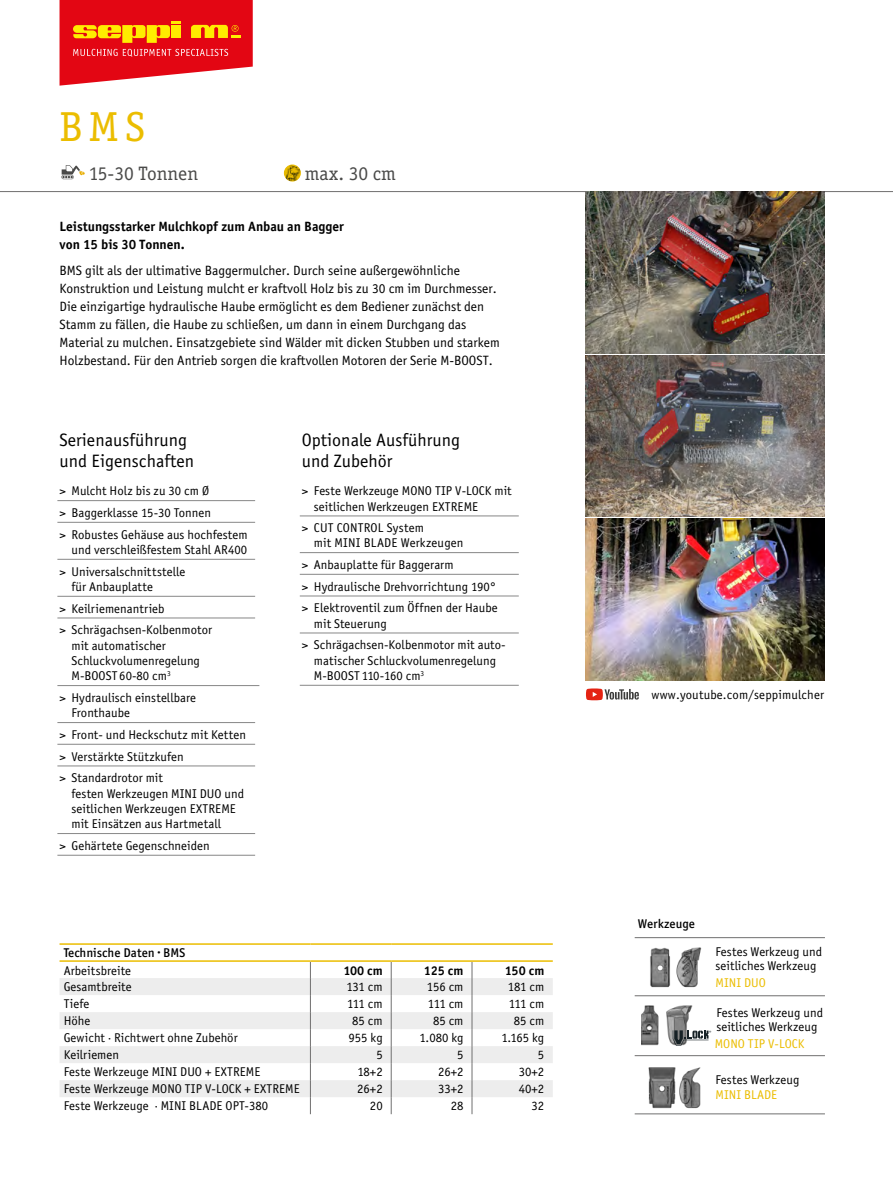
<style>
.page{position:relative;width:893px;height:1191px;background:#fff}
.page>*{position:absolute;margin:0;border:0;box-sizing:border-box;transform-origin:0 0}
.t1{font:42px "Officina Serif ITC";color:#ebbd00}
.t2{font:19.5px "Officina Serif ITC";color:#4a4a49}
.t3{font:18px/21.6px "Officina Sans Book ITC";color:#000}
.t4{font:13.5px/18px "Officina Sans Book ITC";color:#000}
.t5{font:13.5px/18px "Officina Sans Bold ITC";color:#000}
.t6{font:12.75px/21.6px "Officina Sans Book ITC";color:#000}
.t7{font:12.75px "Officina Sans Book ITC";color:#ebbd00}
.t8{font:12.75px "Officina Sans Medium ITC";color:#000}
.t9{font:12.75px "Officina Sans Bold ITC";color:#000}
</style>
<div class="page">
<svg style="left:60px;top:0;width:193px;height:86px;background:#e93f30"></svg>
<hr style="left:0;top:191px;width:893px;height:1px;background:#706f6f">
<img style="left:586px;top:519px;width:238px;height:161px">
<img style="left:586px;top:355px;width:238px;height:162px">
<svg style="left:586px;top:688px;width:53px;height:12px"></svg>
<img style="left:586px;top:192px;width:238px;height:161px">
<hr style="left:635px;top:1055px;width:190px;height:1px;background:#706f6f">
<hr style="left:635px;top:1113px;width:190px;height:1px;background:#706f6f">
<hr style="left:635px;top:937px;width:190px;height:1px;background:#706f6f">
<img style="left:648px;top:1067px;width:53px;height:42px">
<img style="left:650px;top:947px;width:20px;height:41px">
<img style="left:670px;top:947px;width:32px;height:41px">
<svg style="left:61px;top:175px;width:13px;height:4px"></svg>
<svg style="left:62px;top:165px;width:23px;height:13px"></svg>
<img style="left:284px;top:164px;width:17px;height:17px">
<hr style="left:635px;top:995px;width:190px;height:1px;background:#706f6f">
<img style="left:642px;top:1005px;width:51px;height:41px">
<svg style="left:673px;top:1030px;width:38px;height:15px"></svg>
<hr style="left:57px;top:500px;width:198px;height:1px;background:#878787">
<hr style="left:57px;top:522px;width:198px;height:1px;background:#878787">
<hr style="left:57px;top:559px;width:198px;height:1px;background:#878787">
<hr style="left:57px;top:596px;width:198px;height:1px;background:#878787">
<hr style="left:57px;top:617px;width:198px;height:1px;background:#878787">
<hr style="left:57px;top:685px;width:202px;height:1px;background:#878787">
<hr style="left:57px;top:722px;width:198px;height:1px;background:#878787">
<hr style="left:57px;top:744px;width:198px;height:1px;background:#878787">
<hr style="left:57px;top:765px;width:198px;height:1px;background:#878787">
<hr style="left:57px;top:833px;width:198px;height:1px;background:#878787">
<hr style="left:57px;top:855px;width:198px;height:1px;background:#878787">
<hr style="left:300px;top:515px;width:219px;height:1px;background:#878787">
<hr style="left:300px;top:552px;width:219px;height:1px;background:#878787">
<hr style="left:300px;top:574px;width:219px;height:1px;background:#878787">
<hr style="left:300px;top:596px;width:219px;height:1px;background:#878787">
<hr style="left:300px;top:632px;width:219px;height:1px;background:#878787">
<hr style="left:300px;top:685px;width:219px;height:1px;background:#878787">
<svg style="left:60px;top:978px;width:493px;height:119px;fill:#ededed"></svg>
<svg style="left:472px;top:961px;width:1px;height:153px"></svg>
<svg style="left:310px;top:961px;width:1px;height:153px"></svg>
<svg style="left:391px;top:961px;width:1px;height:153px"></svg>
<hr style="left:60px;top:943px;width:250px;height:1px;background:#ebbd00">
<hr style="left:310px;top:943px;width:81px;height:1px;background:#ebbd00">
<hr style="left:391px;top:943px;width:81px;height:1px;background:#ebbd00">
<hr style="left:472px;top:943px;width:81px;height:1px;background:#ebbd00">
<hr style="left:60px;top:960px;width:250px;height:1px;background:#ebbd00">
<hr style="left:310px;top:960px;width:81px;height:1px;background:#ebbd00">
<hr style="left:391px;top:960px;width:81px;height:1px;background:#ebbd00">
<hr style="left:472px;top:960px;width:81px;height:1px;background:#ebbd00">
<h1 class="t1" style="left:60px;top:100px;width:87px">BMS</h1>
<h2 class="t2" style="left:89px;top:161px;width:111px">15-30 Tonnen</h2>
<h2 class="t2" style="left:305px;top:161px;width:93px">max. 30 cm</h2>
<p class="t5" style="left:60px;top:217px;width:286px">Leistungsstarker Mulchkopf zum Anbau an Bagger von 15 bis 30 Tonnen.</p>
<p class="t4" style="left:60px;top:261px;width:442px">BMS gilt als der ultimative Baggermulcher. Durch seine außergewöhnliche Konstruktion und Leistung mulcht er kraftvoll Holz bis zu 30 cm im Durchmesser.<br>Die einzigartige hydraulische Haube ermöglicht es dem Bediener zunächst den Stamm zu fällen, die Haube zu schließen, um dann in einem Durchgang das Material zu mulchen. Einsatzgebiete sind Wälder mit dicken Stubben und starkem Holzbestand. Für den Antrieb sorgen die kraftvollen Motoren der Serie M-BOOST.</p>
<h3 class="t3" style="left:60px;top:428px;width:136px">Serienausführung und Eigenschaften</h3>
<p class="t6" style="left:60px;top:480px;width:190px">&gt; Mulcht Holz bis zu 30 cm Ø<br>&gt; Baggerklasse 15-30 Tonnen<br>&gt; Robustes Gehäuse aus hochfestem</p>
<p class="t6" style="left:60px;top:538px;width:189px;text-indent:12px">und verschleißfestem Stahl AR400 &gt; Universalschnittstelle</p>
<p class="t6" style="left:60px;top:575px;width:154px;text-indent:12px">für Anbauplatte<br>&gt; Keilriemenantrieb<br>&gt; Schrägachsen-Kolbenmotor</p>
<p class="t6" style="left:72px;top:637px;width:130px;line-height:15.3px">mit automatischer<br>Schluckvolumenregelung<br>M-BOOST 60-80 cm<sup>3</sup></p>
<p class="t6" style="left:72px;top:689px;width:126px;line-height:15.3px;text-indent:-12px">&gt; Hydraulisch einstellbare<br>Fronthaube</p>
<p class="t6" style="left:60px;top:723px;width:188px">&gt; Front- und Heckschutz mit Ketten &gt; Verstärkte Stützkufen<br>&gt; Standardrotor mit</p>
<p class="t6" style="left:72px;top:785px;width:174px;line-height:15.3px">festen Werkzeugen MINI DUO und seitlichen Werkzeugen EXTREME mit Einsätzen aus Hartmetall</p>
<p class="t6" style="left:60px;top:834px;width:152px">&gt; Gehärtete Gegenschneiden</p>
<h3 class="t3" style="left:302px;top:428px;width:160px">Optionale Ausführung und Zubehör</h3>
<p class="t6" style="left:314px;top:483px;width:199px;line-height:15.3px;text-indent:-12px">&gt; Feste Werkzeuge MONO TIP V-LOCK mit seitlichen Werkzeugen EXTREME</p>
<p class="t6" style="left:314px;top:519px;width:151px;line-height:15.3px;text-indent:-12px">&gt; CUT CONTROL System<br>mit MINI BLADE Werkzeugen</p>
<p class="t6" style="left:302px;top:553px;width:197px">&gt; Anbauplatte für Baggerarm<br>&gt; Hydraulische Drehvorrichtung 190° &gt; Elektroventil zum Öffnen der Haube</p>
<p class="t6" style="left:302px;top:612px;width:205px;text-indent:12px">mit Steuerung<br>&gt; Schrägachsen-Kolbenmotor mit auto-</p>
<p class="t6" style="left:314px;top:652px;width:184px;line-height:15.3px">matischer Schluckvolumenregelung<br>M-BOOST 110-160 cm<sup>3</sup></p>
<p class="t8" style="left:64px;top:944px;width:123px">Technische Daten · BMS</p>
<p class="t6" style="left:64px;top:959px;width:69px">Arbeitsbreite</p>
<p class="t9" style="left:343px;top:961px;width:41px">100 cm</p>
<p class="t9" style="left:424px;top:961px;width:41px">125 cm</p>
<p class="t9" style="left:505px;top:961px;width:41px">150 cm</p>
<p class="t6" style="left:64px;top:975px;width:70px">Gesamtbreite</p>
<p class="t6" style="left:346px;top:975px;width:38px">131 cm</p>
<p class="t6" style="left:427px;top:975px;width:38px">156 cm</p>
<p class="t6" style="left:508px;top:975px;width:38px">181 cm</p>
<p class="t6" style="left:64px;top:992px;width:27px">Tiefe</p>
<p class="t6" style="left:347px;top:992px;width:37px">111 cm</p>
<p class="t6" style="left:428px;top:992px;width:37px">111 cm</p>
<p class="t6" style="left:509px;top:992px;width:37px">111 cm</p>
<p class="t6" style="left:64px;top:1009px;width:28px">Höhe</p>
<p class="t6" style="left:352px;top:1009px;width:32px">85 cm</p>
<p class="t6" style="left:433px;top:1009px;width:32px">85 cm</p>
<p class="t6" style="left:514px;top:1009px;width:32px">85 cm</p>
<p class="t6" style="left:64px;top:1026px;width:175px">Gewicht · Richtwert ohne Zubehör</p>
<p class="t6" style="left:349px;top:1026px;width:36px">955 kg</p>
<p class="t6" style="left:419px;top:1026px;width:46px">1.080 kg</p>
<p class="t6" style="left:501px;top:1026px;width:44px">1.165 kg</p>
<p class="t6" style="left:64px;top:1043px;width:57px">Keilriemen</p>
<p class="t6" style="left:376px;top:1043px;width:8px">5</p>
<p class="t6" style="left:457px;top:1043px;width:8px">5</p>
<p class="t6" style="left:538px;top:1043px;width:8px">5</p>
<p class="t6" style="left:64px;top:1060px;width:198px">Feste Werkzeuge MINI DUO + EXTREME</p>
<p class="t6" style="left:357px;top:1060px;width:27px">18+2</p>
<p class="t6" style="left:438px;top:1060px;width:27px">26+2</p>
<p class="t6" style="left:519px;top:1060px;width:27px">30+2</p>
<p class="t6" style="left:64px;top:1077px;width:238px">Feste Werkzeuge MONO TIP V-LOCK + EXTREME</p>
<p class="t6" style="left:357px;top:1077px;width:27px">26+2</p>
<p class="t6" style="left:438px;top:1077px;width:27px">33+2</p>
<p class="t6" style="left:519px;top:1077px;width:27px">40+2</p>
<p class="t6" style="left:64px;top:1094px;width:206px">Feste Werkzeuge · MINI BLADE OPT-380</p>
<p class="t6" style="left:370px;top:1094px;width:14px">20</p>
<p class="t6" style="left:451px;top:1094px;width:14px">28</p>
<p class="t6" style="left:532px;top:1094px;width:14px">32</p>
<p class="t6" style="left:652px;top:683px;width:174px">www.youtube.com/seppimulcher</p>
<p class="t8" style="left:638px;top:915px;width:59px">Werkzeuge</p>
<p class="t6" style="left:715px;top:944px;width:108px;line-height:13.5px">Festes Werkzeug und seitliches Werkzeug</p>
<p class="t7" style="left:715px;top:974px;width:52px">MINI DUO</p>
<p class="t6" style="left:716px;top:1005px;width:108px;line-height:13.5px">Festes Werkzeug und seitliches Werkzeug</p>
<p class="t7" style="left:715px;top:1035px;width:91px">MONO TIP V-LOCK</p>
<p class="t6" style="left:715px;top:1068px;width:85px">Festes Werkzeug</p>
<p class="t7" style="left:715px;top:1086px;width:63px">MINI BLADE</p>
</div>
